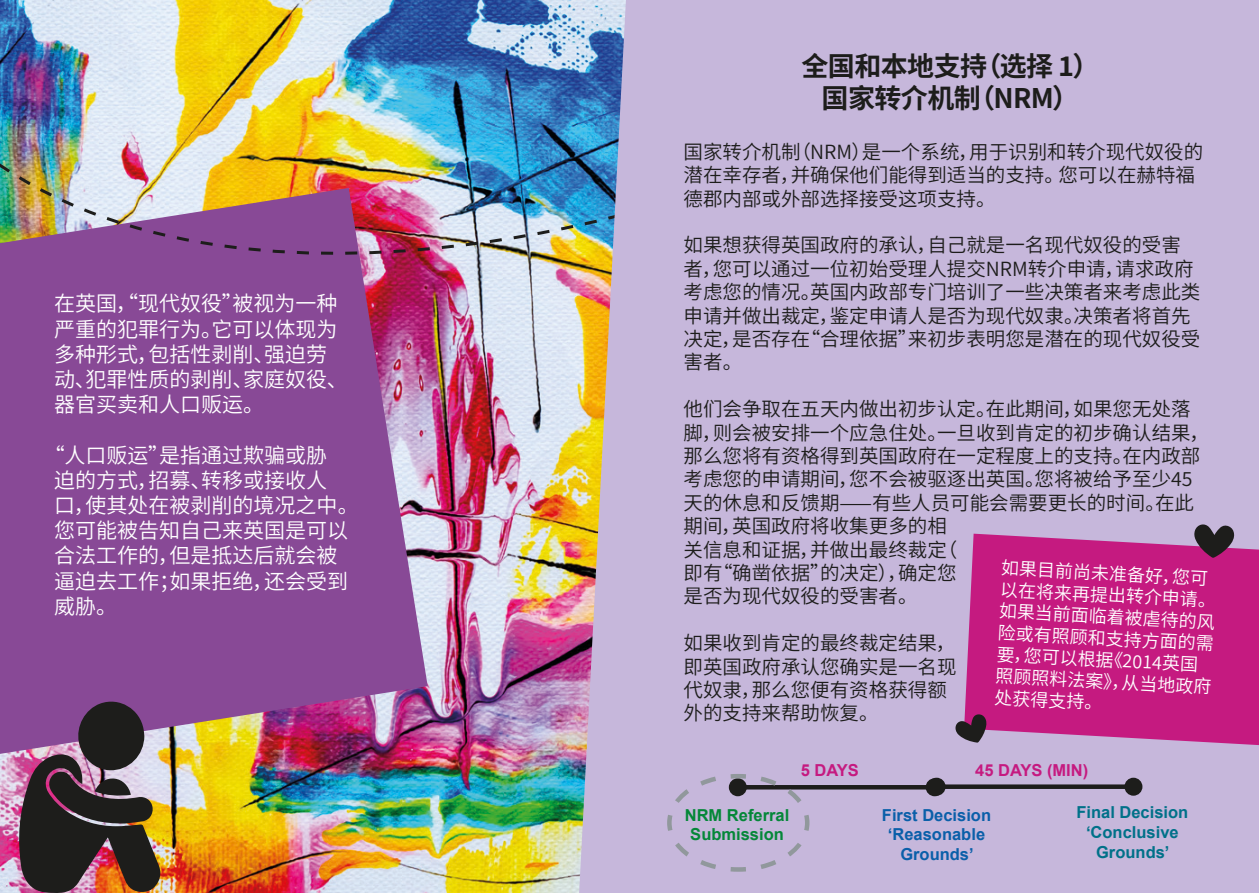
<style>
.page{position:relative;width:1259px;height:893px;background:#fff}
.page>*{position:absolute;margin:0;border:0;box-sizing:border-box;transform-origin:0 0}
.t1{font:700 27px "Source Han Sans CN";letter-spacing:-.02em;color:#1d1d1b}
.t2{font:21px/25.2px "Source Han Sans CN";color:#fff}
.t3{font:19.5px/23.4px "Source Han Sans CN";color:#1d1d1b}
.t4{font:18px/21.6px "Source Han Sans CN";color:#fff}
.t5{font:700 16.5px/19.8px "Arial";color:#0a5fa9;text-align:center}
.t6{font:700 16.5px/19.8px "Arial";color:#007189;text-align:center}
.t7{font:700 16.5px/19.8px "Arial";color:#048738;text-align:center}
.t8{font:700 16.5px "Arial";color:#c51a80}
</style>
<div class="page">
<img style="left:0;top:0;width:579px;height:893px">
<svg style="left:0;top:391px;width:428px;height:363px;background:#8f5096"></svg>
<svg style="left:17px;top:697px;width:144px;height:196px;background:#614753"></svg>
<img style="left:0;top:39px;width:579px;height:352px">
<div style="left:579px;top:0;width:680px;height:893px;background:#c6b7db"></div>
<hr style="left:738px;top:785px;width:196px;height:4px;background:#1d1d1b">
<svg style="left:925px;top:778px;width:18px;height:18px"></svg>
<div style="left:936px;top:784px;width:197px;height:5px;background:#1d1d1b"></div>
<div style="left:927px;top:778px;width:18px;height:18px;background:#1d1d1b;border-radius:50%"></div>
<div style="left:1124px;top:778px;width:18px;height:18px;background:#1d1d1b;border-radius:50%"></div>
<svg style="left:665px;top:772px;width:146px;height:102px;background:#bcafd0"></svg>
<svg style="left:964px;top:534px;width:295px;height:211px;background:#c52586"></svg>
<svg style="left:955px;top:714px;width:31px;height:29px"></svg>
<svg style="left:1193px;top:522px;width:41px;height:36px"></svg>
<p class="t2" style="left:54px;top:292px;width:295px">在英国，“现代奴役”被视为一种严重的犯罪行为。它可以体现为多种形式，包括性剥削、强迫劳动、犯罪性质的剥削、家庭奴役、器官买卖和人口贩运。</p>
<p class="t2" style="left:54px;top:443px;width:306px;text-indent:-10px">“人口贩运”是指通过欺骗或胁<br>迫的方式，招募、转移或接收人<br>口，使其处在被剥削的境况之中。您可能被告知自己来英国是可以合法工作的，但是抵达后就会被逼迫去工作；如果拒绝，还会受到威胁。</p>
<p class="t1" style="left:801px;top:50px;width:299px">全国和本地支持（选择 1）</p>
<p class="t1" style="left:821px;top:83px;width:259px">国家转介机制（NRM）</p>
<p class="t3" style="left:683px;top:140px;width:521px">国家转介机制（NRM）是一个系统，用于识别和转介现代奴役的潜在幸存者，并确保他们能得到适当的支持。您可以在赫特福德郡内部或外部选择接受这项支持。</p>
<p class="t3" style="left:683px;top:234px;width:518px">如果想获得英国政府的承认，自己就是一名现代奴役的受害者，您可以通过一位初始受理人提交NRM转介申请，请求政府考虑您的情况。英国内政部专门培训了一些决策者来考虑此类申请并做出裁定，鉴定申请人是否为现代奴隶。决策者将首先决定，是否存在“合理依据”来初步表明您是潜在的现代奴役受害者。</p>
<p class="t3" style="left:683px;top:398px;width:527px">他们会争取在五天内做出初步认定。在此期间，如果您无处落脚，则会被安排一个应急住处。一旦收到肯定的初步确认结果，那么您将有资格得到英国政府在一定程度上的支持。在内政部考虑您的申请期间，您不会被驱逐出英国。您将被给予至少45天的休息和反馈期——有些人员可能会需要更长的时间。在此期间，英国政府将收集更多的相<br>关信息和证据，并做出最终裁定（<br>即有“确凿依据”的决定），确定您<br>是否为现代奴役的受害者。</p>
<p class="t3" style="left:683px;top:632px;width:274px">如果收到肯定的最终裁定结果，即英国政府承认您确实是一名现代奴隶，那么您便有资格获得额外的支持来帮助恢复。</p>
<p class="t4" style="left:1002px;top:557px;width:218px;rotate:3deg">如果目前尚未准备好，您可以在将来再提出转介申请。如果当前面临着被虐待的风险或有照顾和支持方面的需要，您可以根据《2014英国照顾照料法案》，从当地政府处获得支持。</p>
<p class="t8" style="left:801px;top:759px;width:60px">5 DAYS</p>
<p class="t8" style="left:975px;top:759px;width:115px">45 DAYS (MIN)</p>
<p class="t7" style="left:685px;top:805px;width:106px">NRM Referral<br>Submission</p>
<p class="t5" style="left:882px;top:805px;width:111px">First Decision ‘Reasonable<br>Grounds’</p>
<p class="t6" style="left:1076px;top:803px;width:113px">Final Decision ‘Conclusive<br>Grounds’</p>
</div>
